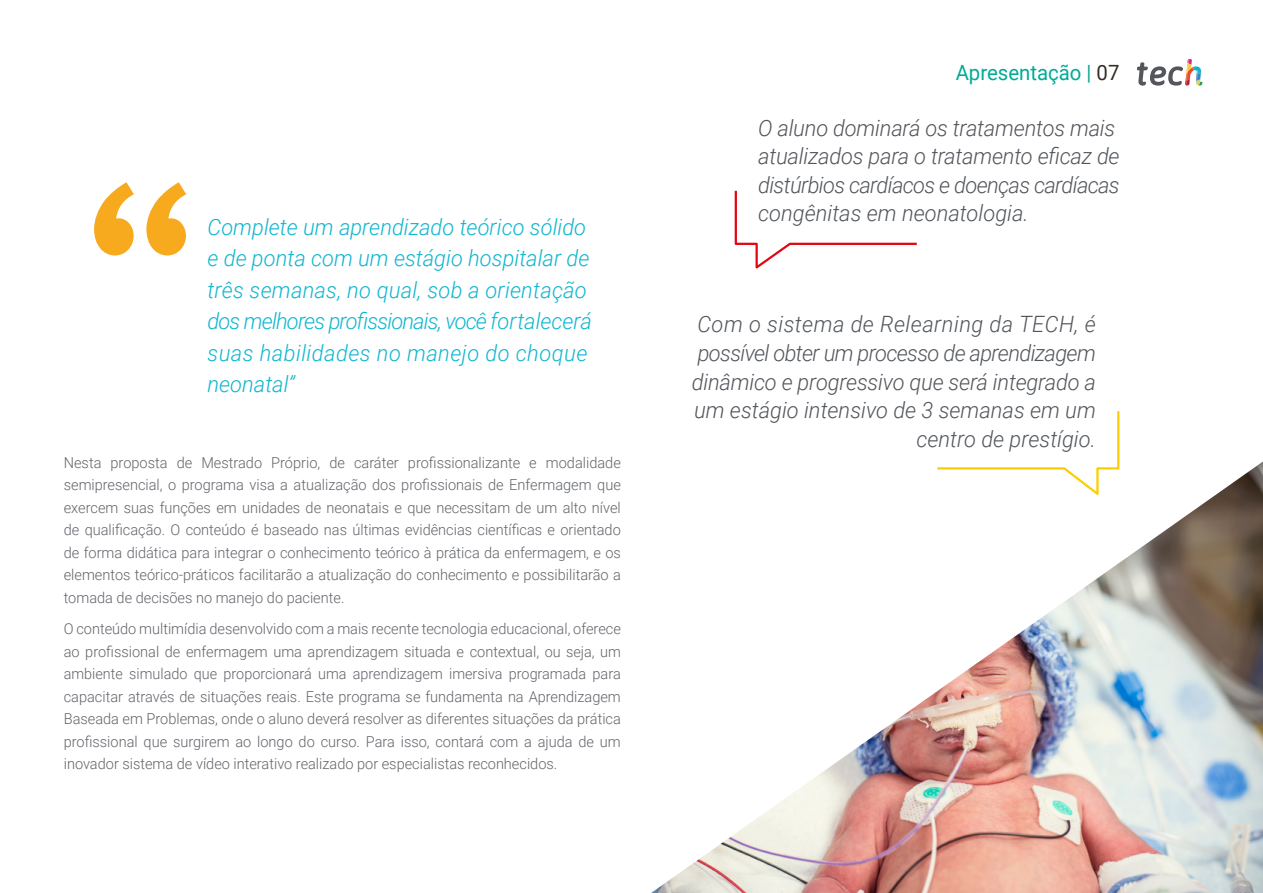
<style>
.page{position:relative;width:1263px;height:893px;background:#fff}
.page>*{position:absolute;margin:0;border:0;box-sizing:border-box;transform-origin:0 0}
.t1{font:italic 300 22.5px/28.5px "Roboto";letter-spacing:-.01em;color:#52555b}
.t2{font:italic 300 22.5px/31.5px "Roboto";color:#0fb6cf}
.t3{font:21px "Roboto";color:#00aa97}
.t4{font:300 15px/22.5px "Roboto";color:#61646a;text-align:justify}
.s1{color:#312e20}
</style>
<div class="page">
<svg style="left:94px;top:182px;width:92px;height:73px"></svg>
<svg style="left:1137px;top:59px;width:65px;height:27px"></svg>
<svg style="left:734px;top:190px;width:183px;height:79px"></svg>
<svg style="left:1117px;top:411px;width:3px;height:50px"></svg>
<img style="left:651px;top:461px;width:612px;height:432px">
<h1 class="t2" style="left:207px;top:210px;width:386px">Complete um aprendizado teórico sólido e de ponta com um estágio hospitalar de três semanas, no qual, sob a orientação dos melhores profissionais, você fortalecerá suas habilidades no manejo do choque neonatal”</h1>
<p class="t4" style="left:64px;top:451px;width:559px">Nesta proposta de Mestrado Próprio, de caráter profissionalizante e modalidade semipresencial, o programa visa a atualização dos profissionais de Enfermagem que exercem suas funções em unidades de neonatais e que necessitam de um alto nível de qualificação. O conteúdo é baseado nas últimas evidências científicas e orientado de forma didática para integrar o conhecimento teórico à prática da enfermagem, e os elementos teórico-práticos facilitarão a atualização do conhecimento e possibilitarão a tomada de decisões no manejo do paciente.</p>
<p class="t4" style="left:64px;top:617px;width:559px">O conteúdo multimídia desenvolvido com a mais recente tecnologia educacional, oferece ao profissional de enfermagem uma aprendizagem situada e contextual, ou seja, um ambiente simulado que proporcionará uma aprendizagem imersiva programada para capacitar através de situações reais. Este programa se fundamenta na Aprendizagem Baseada em Problemas, onde o aluno deverá resolver as diferentes situações da prática profissional que surgirem ao longo do curso. Para isso, contará com a ajuda de um inovador sistema de vídeo interativo realizado por especialistas reconhecidos.</p>
<h2 class="t3" style="left:956px;top:57px;width:165px">Apresentação | <span class="s1">07</span></h2>
<h1 class="t1" style="left:758px;top:113px;width:363px">O aluno dominará os tratamentos mais atualizados para o tratamento eficaz de distúrbios cardíacos e doenças cardíacas congênitas em neonatologia.</h1>
<h1 class="t1" style="left:692px;top:309px;width:406px;text-align:right">Com o sistema de Relearning da TECH, é possível obter um processo de aprendizagem dinâmico e progressivo que será integrado a um estágio intensivo de 3 semanas em um centro de prestígio.</h1>
</div>
